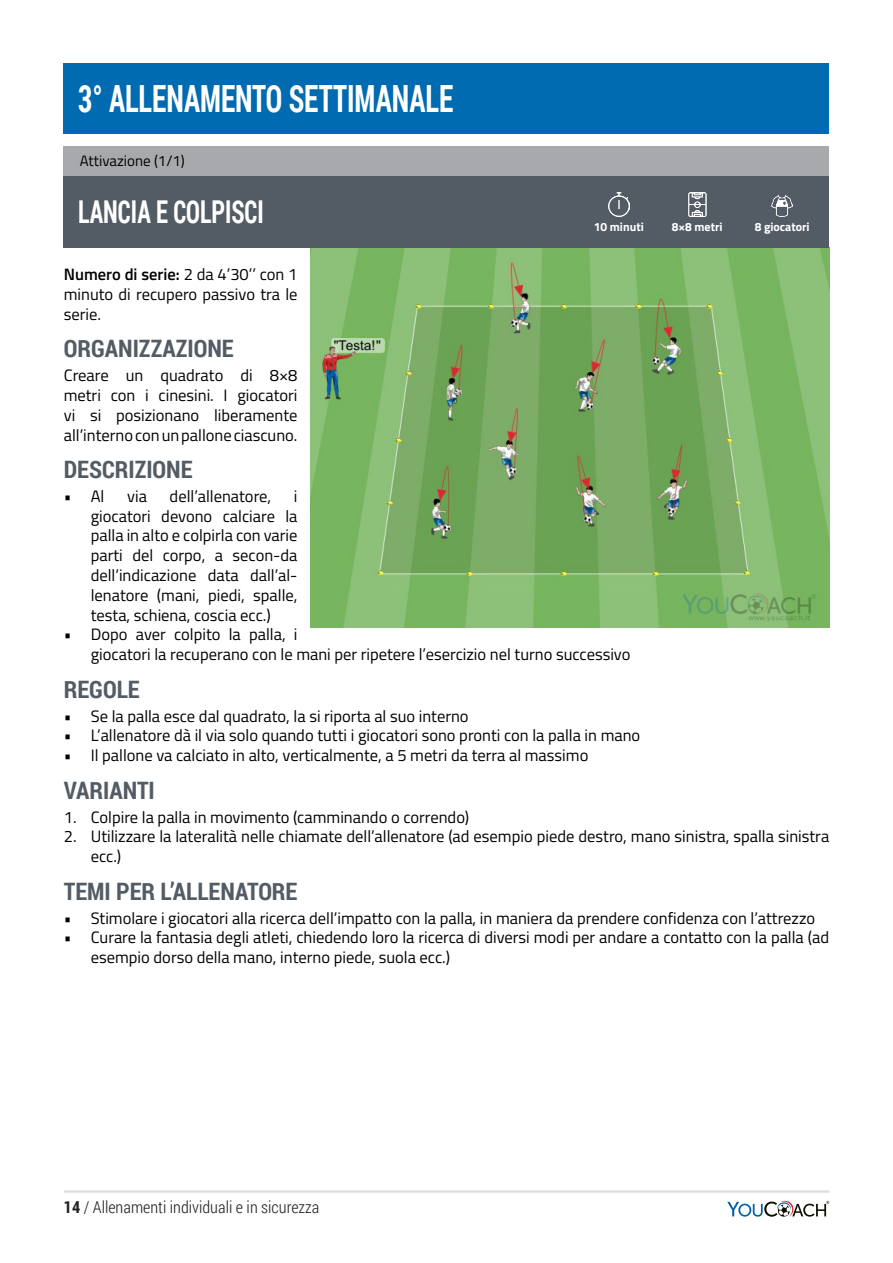
<style>
.page{position:relative;width:893px;height:1263px;background:#fff}
.page>*{position:absolute;margin:0;border:0;box-sizing:border-box;transform-origin:0 0}
.t1{font:700 37.5px "Roboto Condensed";color:#fff;scale:.77 1}
.t2{font:700 31.5px "Roboto Condensed";color:#fff;scale:.77 1}
.t3{font:700 24px "Roboto Condensed";color:#535c65}
.t4{font:16.5px/19.8px "Titillium Web";color:#010100;text-align:justify}
.t5{font:300 16.5px "Roboto Condensed";color:#231f20}
.t6{font:15px "Titillium Web";color:#010100}
.t7{font:700 12px "Titillium Web";color:#fff}
.s1{font-weight:600}
.s2{font-weight:700}
</style>
<div class="page">
<hr style="left:64px;top:1190px;width:765px;height:3px;background:#dcdddf">
<svg style="left:727px;top:1201px;width:102px;height:16px"></svg>
<div style="left:64px;top:64px;width:765px;height:70px;background:#006bb1"></div>
<div style="left:64px;top:147px;width:765px;height:29px;background:#a8a9ad"></div>
<img style="left:310px;top:247px;width:519px;height:381px">
<div style="left:64px;top:176px;width:765px;height:71px;background:#535c65"></div>
<img style="left:608px;top:193px;width:21px;height:23px">
<img style="left:688px;top:193px;width:18px;height:23px">
<img style="left:771px;top:196px;width:21px;height:21px">
<p class="t1" style="left:78px;top:72px;width:488px">3° ALLENAMENTO SETTIMANALE</p>
<p class="t6" style="left:80px;top:150px;width:107px">Attivazione (1/1)</p>
<p class="t2" style="left:78px;top:189px;width:242px">LANCIA E COLPISCI</p>
<p class="t7" style="left:594px;top:218px;width:51px">10 minuti</p>
<p class="t7" style="left:672px;top:218px;width:52px">8×8 metri</p>
<p class="t7" style="left:755px;top:218px;width:57px">8 giocatori</p>
<p class="t4" style="left:64px;top:264px;width:235px"><span class="s1">Numero di serie:</span> 2 da 4’30’’ con 1 minuto di recupero passivo tra le serie.</p>
<p class="t3" style="left:64px;top:332px;width:171px">ORGANIZZAZIONE</p>
<p class="t4" style="left:64px;top:365px;width:235px">Creare un quadrato di 8×8 metri con i cinesini. I giocatori vi si posizionano liberamente all’interno con un pallone ciascuno.</p>
<p class="t3" style="left:64px;top:452px;width:130px">DESCRIZIONE</p>
<p class="t4" style="left:64px;top:485px;width:42px">• Al</p>
<p class="t4" style="left:127px;top:485px;width:21px">via</p>
<p class="t4" style="left:170px;top:485px;width:103px">dell’allenatore,</p>
<p class="t4" style="left:91px;top:485px;width:208px;text-indent:203px">i giocatori devono calciare la palla in alto e colpirla con varie parti del corpo, a secon-da dell’indicazione data dall’al&shy;lenatore (mani, piedi, spalle, testa, schiena, coscia ecc.)</p>
<p class="t4" style="left:91px;top:624px;width:541px;text-indent:-27px">• Dopo aver colpito la palla, i<br>giocatori la recuperano con le mani per ripetere l’esercizio nel turno successivo</p>
<p class="t3" style="left:64px;top:672px;width:77px">REGOLE</p>
<p class="t4" style="left:64px;top:705px;width:406px">• Se la palla esce dal quadrato, la si riporta al suo interno</p>
<p class="t4" style="left:64px;top:725px;width:578px">• L’allenatore dà il via solo quando tutti i giocatori sono pronti con la palla in mano</p>
<p class="t4" style="left:64px;top:745px;width:526px">• Il pallone va calciato in alto, verticalmente, a 5 metri da terra al massimo</p>
<p class="t3" style="left:64px;top:773px;width:93px">VARIANTI</p>
<p class="t4" style="left:64px;top:806px;width:407px">1. Colpire la palla in movimento (camminando o correndo)</p>
<p class="t4" style="left:91px;top:826px;width:740px;text-indent:-27px">2. Utilizzare la lateralità nelle chiamate dell’allenatore (ad esempio piede destro, mano sinistra, spalla sinistra ecc.)</p>
<p class="t3" style="left:64px;top:874px;width:235px">TEMI PER L’ALLENATORE</p>
<p class="t4" style="left:64px;top:907px;width:753px">• Stimolare i giocatori alla ricerca dell’impatto con la palla, in maniera da prendere confidenza con l’attrezzo</p>
<p class="t4" style="left:91px;top:927px;width:740px;text-indent:-27px">• Curare la fantasia degli atleti, chiedendo loro la ricerca di diversi modi per andare a contatto con la palla (ad esempio dorso della mano, interno piede, suola ecc.)</p>
<p class="t5" style="left:64px;top:1196px;width:257px"><span class="s2">14</span> / Allenamenti individuali e in sicurezza</p>
</div>
